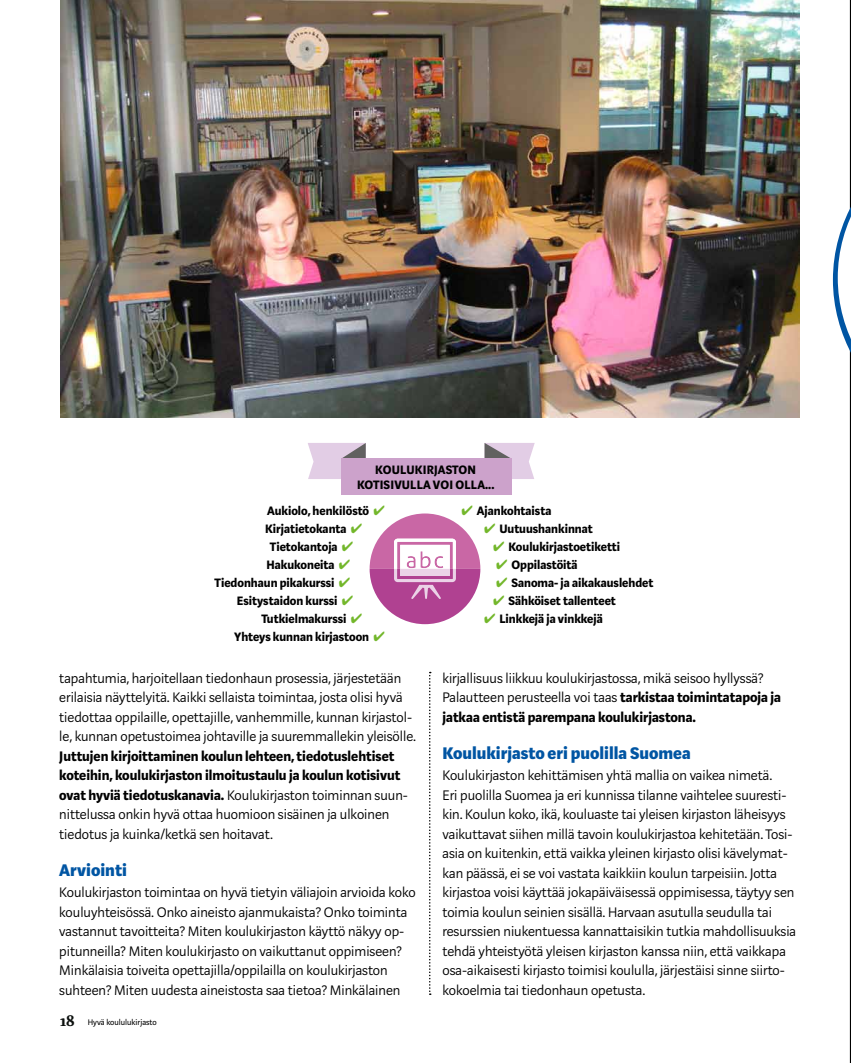
<style>
.page{position:relative;width:851px;height:1063px;background:#fff}
.page>*{position:absolute;margin:0;border:0;box-sizing:border-box;transform-origin:0 0}
.t1{font:800 18.6px "Marat Sans";color:#0055a3}
.t2{font:300 15.3px/19.5px "Marat Sans";color:#000}
.t3{font:700 15.3px/19.5px "Marat Sans";color:#000}
.t4{font:700 13.5px "Marat Sans";color:#000}
.t5{font:9px "Marat Sans";color:#000}
.s1{color:#73b72b}
.s2{font-weight:300}
.s3{font-family:"Marat Pro";font-weight:700;font-size:16.5px;color:#0c100e}
.s4{font-weight:700}
</style>
<div class="page">
<hr style="left:849px;top:0;width:1px;height:1063px;background:#000">
<img style="left:60px;top:0;width:739px;height:417px">
<svg style="left:429px;top:672px;width:1px;height:323px"></svg>
<svg style="left:484px;top:443px;width:50px;height:52px"></svg>
<svg style="left:308px;top:443px;width:58px;height:36px"></svg>
<div style="left:341px;top:459px;width:170px;height:36px;background:#cca2cb"></div>
<svg style="left:369px;top:514px;width:111px;height:110px"></svg>
<svg style="left:832px;top:73px;width:18px;height:462px"></svg>
<p class="t4" style="left:375px;top:462px;width:47px">Koulukirjasto</p>
<p class="t4" style="left:467px;top:462px;width:10px">n</p>
<p class="t4" style="left:357px;top:477px;width:7px">kotisi</p>
<p class="t4" style="left:394px;top:477px;width:70px">vulla voi olla</p>
<p class="t4" style="left:485px;top:477px;width:11px">...</p>
<p class="t4" style="left:461px;top:504px;width:91px"><span class="s1">✔</span> Ajankohtaista</p>
<p class="t4" style="left:484px;top:522px;width:110px"><span class="s1">✔</span> Uutuushankinnat</p>
<p class="t4" style="left:493px;top:540px;width:128px"><span class="s1">✔</span> Koulukirjastoetiketti</p>
<p class="t4" style="left:496px;top:558px;width:83px"><span class="s1">✔</span> Oppilastöitä</p>
<p class="t4" style="left:496px;top:576px;width:159px"><span class="s1">✔</span> Sanoma- ja aikakauslehdet</p>
<p class="t4" style="left:493px;top:594px;width:124px"><span class="s1">✔</span> Sähköiset tallenteet</p>
<p class="t4" style="left:484px;top:612px;width:120px"><span class="s1">✔</span> Linkkejä ja vinkkejä</p>
<p class="t4" style="left:267px;top:504px;width:119px">Aukiolo, henkilöstö <span class="s1">✔</span></p>
<p class="t4" style="left:265px;top:522px;width:99px">Kirjatietokanta <span class="s1">✔</span></p>
<p class="t4" style="left:270px;top:540px;width:85px">Tietokantoja <span class="s1">✔</span></p>
<p class="t4" style="left:266px;top:558px;width:85px">Hakukoneita <span class="s1">✔</span></p>
<p class="t4" style="left:214px;top:576px;width:137px">Tiedonhaun pikakurssi <span class="s1">✔</span></p>
<p class="t4" style="left:237px;top:594px;width:118px">Esitystaidon kurssi <span class="s1">✔</span></p>
<p class="t4" style="left:261px;top:612px;width:102px">Tutkielmakurssi <span class="s1">✔</span></p>
<p class="t4" style="left:234px;top:630px;width:152px">Yhteys kunnan kirjastoon <span class="s1">✔</span></p>
<p class="t2" style="left:59px;top:668px;width:358px">tapahtumia, harjoitellaan tiedonhaun prosessia, järjestetään erilaisia näyttelyitä. Kaikki sellaista toimintaa, josta olisi hyvä tiedottaa oppilaille, opettajille, vanhemmille, kunnan kirjastol&shy;le, kunnan opetustoimea johtaville ja suuremmallekin yleisölle.</p>
<p class="t3" style="left:59px;top:746px;width:350px">Juttujen kirjoittaminen koulun lehteen, tiedotuslehtiset koteihin, koulukirjaston ilmoitustaulu ja koulun kotisivut ovat hyviä tiedotuskanavia. <span class="s2">Koulukirjaston toiminnan suun&shy;nittelussa onkin hyvä ottaa huomioon sisäinen ja ulkoinen tiedotus ja kuinka/ketkä sen hoitavat.</span></p>
<p class="t1" style="left:59px;top:860px;width:69px">Arviointi</p>
<p class="t2" style="left:59px;top:883px;width:358px">Koulukirjaston toimintaa on hyvä tietyin väliajoin arvioida koko kouluyhteisössä. Onko aineisto ajanmukaista? Onko toiminta vastannut tavoitteita? Miten koulukirjaston käyttö näkyy op&shy;pitunneilla? Miten koulukirjasto on vaikuttanut oppimiseen?<br>Minkälaisia toiveita opettajilla/oppilailla on koulukirjaston suhteen? Miten uudesta aineistosta saa tietoa? Minkälainen</p>
<p class="t5" style="left:60px;top:1017px;width:98px"><span class="s3">18</span> Hyvä koululukirjasto</p>
<p class="t2" style="left:442px;top:668px;width:340px">kirjallisuus liikkuu koulukirjastossa, mikä seisoo hyllyssä?<br>Palautteen perusteella voi taas <span class="s4">tarkistaa toimintatapoja ja jatkaa entistä parempana koulukirjastona.</span></p>
<p class="t1" style="left:442px;top:743px;width:250px">Koulukirjasto eri puolilla Suomea</p>
<p class="t2" style="left:442px;top:766px;width:355px">Koulukirjaston kehittämisen yhtä mallia on vaikea nimetä.<br>Eri puolilla Suomea ja eri kunnissa tilanne vaihtelee suuresti&shy;kin. Koulun koko, ikä, kouluaste tai yleisen kirjaston läheisyys vaikuttavat siihen millä tavoin koulukirjastoa kehitetään. Tosi&shy;asia on kuitenkin, että vaikka yleinen kirjasto olisi kävelymat&shy;kan päässä, ei se voi vastata kaikkiin koulun tarpeisiin. Jotta kirjastoa voisi käyttää jokapäiväisessä oppimisessa, täytyy sen toimia koulun seinien sisällä. Harvaan asutulla seudulla tai resurssien niukentuessa kannattaisikin tutkia mahdollisuuksia tehdä yhteistyötä yleisen kirjaston kanssa niin, että vaikkapa osa-aikaisesti kirjasto toimisi koululla, järjestäisi sinne siirto&shy;kokoelmia tai tiedonhaun opetusta.</p>
</div>
